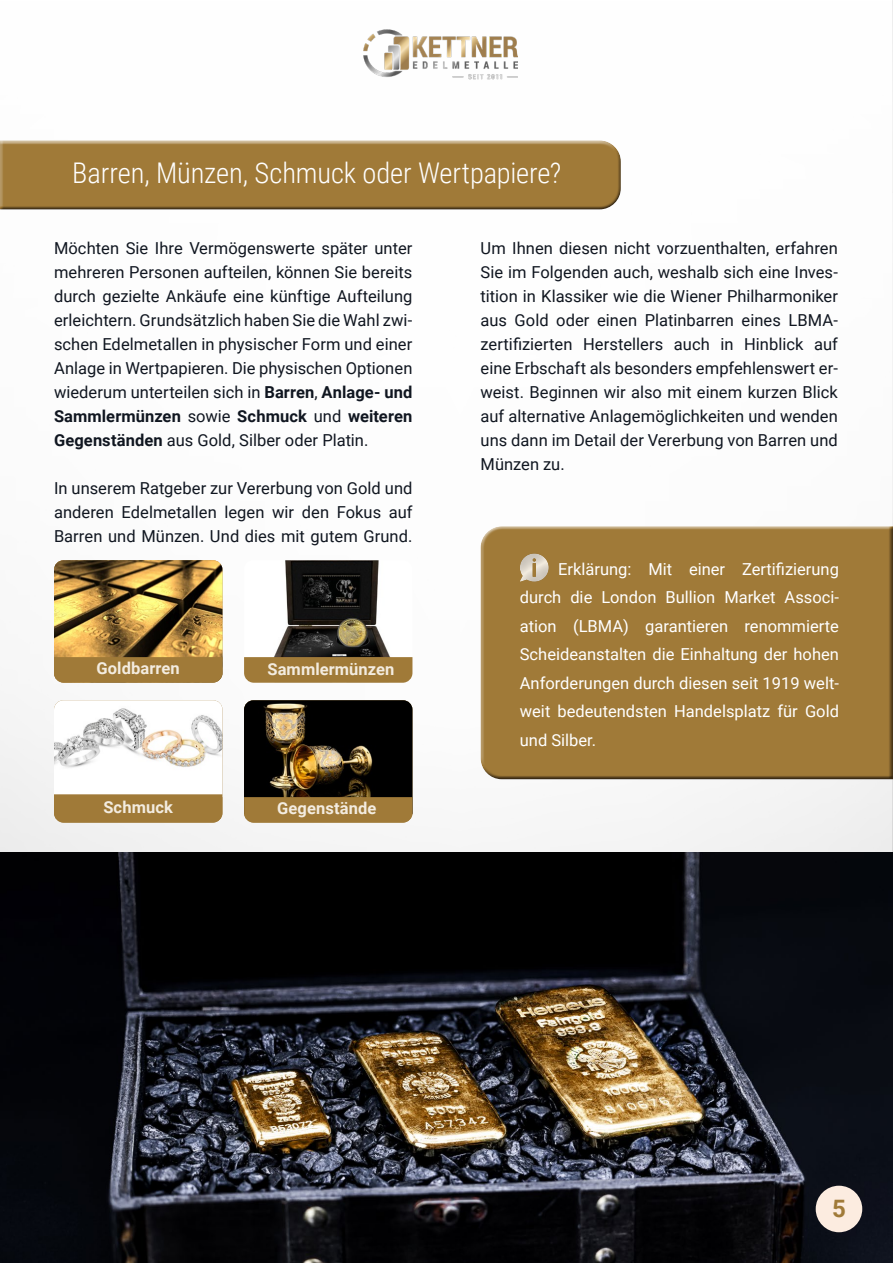
<style>
.page{position:relative;width:893px;height:1263px;background:#fff}
.page>*{position:absolute;margin:0;border:0;box-sizing:border-box;transform-origin:0 0}
.t1{font:300 28.5px "Roboto Condensed";letter-spacing:-.005em;color:#fff}
.t2{font:700 24px "Roboto";color:#a07a38}
.t3{font:16.5px/24px "Roboto";letter-spacing:.005em;color:#101620;text-align:justify}
.t4{font:16.5px/28.5px "Roboto";color:#fff;text-align:justify}
.t5{font:700 16.5px "Roboto";letter-spacing:.005em;color:#f3ece0}
.s1{font-weight:700}
</style>
<div class="page">
<img style="left:0;top:0;width:893px;height:853px">
<hr style="left:891px;top:129px;width:2px;height:64px;background:#f8f8f8">
<hr style="left:891px;top:138px;width:2px;height:56px;background:#f8f8f8">
<img style="left:363px;top:29px;width:154px;height:52px">
<div style="left:0;top:138px;width:621px;height:71px;background:#fff;opacity:.75"></div>
<div style="left:0;top:147px;width:621px;height:63px;background:#a07a38"></div>
<img style="left:0;top:853px;width:893px;height:410px">
<div style="left:816px;top:1186px;width:46px;height:46px;background:#fcece0;border-radius:50%"></div>
<img style="left:54px;top:560px;width:168px;height:97px">
<svg style="left:54px;top:700px;width:168px;height:122px"></svg>
<img style="left:54px;top:700px;width:168px;height:94px">
<img style="left:244px;top:560px;width:168px;height:97px">
<img style="left:244px;top:700px;width:168px;height:97px">
<div style="left:54px;top:657px;width:168px;height:26px;background:#a07a38"></div>
<div style="left:54px;top:797px;width:168px;height:26px;background:#a07a38"></div>
<svg style="left:244px;top:657px;width:168px;height:26px;background:#a17c3b"></svg>
<svg style="left:244px;top:797px;width:168px;height:26px;background:#a07b3a"></svg>
<div style="left:480px;top:525px;width:413px;height:255px;background:#a07a38"></div>
<div style="left:518px;top:553px;width:32px;height:31px;background:#231f20;opacity:.24"></div>
<p class="t1" style="left:72px;top:153px;width:490px">Barren, Münzen, Schmuck oder Wertpapiere?</p>
<p class="t3" style="left:54px;top:235px;width:360px">Möchten Sie Ihre Vermögenswerte später unter mehreren Personen aufteilen, können Sie bereits durch gezielte Ankäufe eine künftige Aufteilung erleichtern. Grundsätzlich haben Sie die Wahl zwi&shy;schen Edelmetallen in physischer Form und einer Anlage in Wertpapieren. Die physischen Optionen wiederum unterteilen sich in <span class="s1">Barren</span>, <span class="s1">Anlage- und Sammlermünzen</span> sowie <span class="s1">Schmuck</span> und <span class="s1">weiteren Gegenständen</span> aus Gold, Silber oder Platin.</p>
<p class="t3" style="left:54px;top:475px;width:360px">In unserem Ratgeber zur Vererbung von Gold und anderen Edelmetallen legen wir den Fokus auf Barren und Münzen. Und dies mit gutem Grund.</p>
<p class="t5" style="left:97px;top:656px;width:85px">Goldbarren</p>
<p class="t5" style="left:103px;top:796px;width:71px">Schmuck</p>
<p class="t5" style="left:267px;top:657px;width:128px">Sammlermünzen</p>
<p class="t5" style="left:277px;top:796px;width:101px">Gegenstände</p>
<p class="t3" style="left:480px;top:235px;width:359px">Um Ihnen diesen nicht vorzuenthalten, erfahren Sie im Folgenden auch, weshalb sich eine Inves&shy;tition in Klassiker wie die Wiener Philharmoniker aus Gold oder einen Platinbarren eines LBMA&shy;zertifizierten Herstellers auch in Hinblick auf eine Erbschaft als besonders empfehlenswert er&shy;weist. Beginnen wir also mit einem kurzen Blick auf alternative Anlagemöglichkeiten und wenden uns dann im Detail der Vererbung von Barren und Münzen zu.</p>
<p class="t4" style="left:520px;top:554px;width:321px;text-indent:38px">Erklärung: Mit einer Zertifizierung durch die London Bullion Market Associ&shy;ation (LBMA) garantieren renommierte Scheideanstalten die Einhaltung der hohen Anforderungen durch diesen seit 1919 welt&shy;weit bedeutendsten Handelsplatz für Gold und Silber.</p>
<p class="t2" style="left:832px;top:1192px;width:15px">5</p>
</div>
